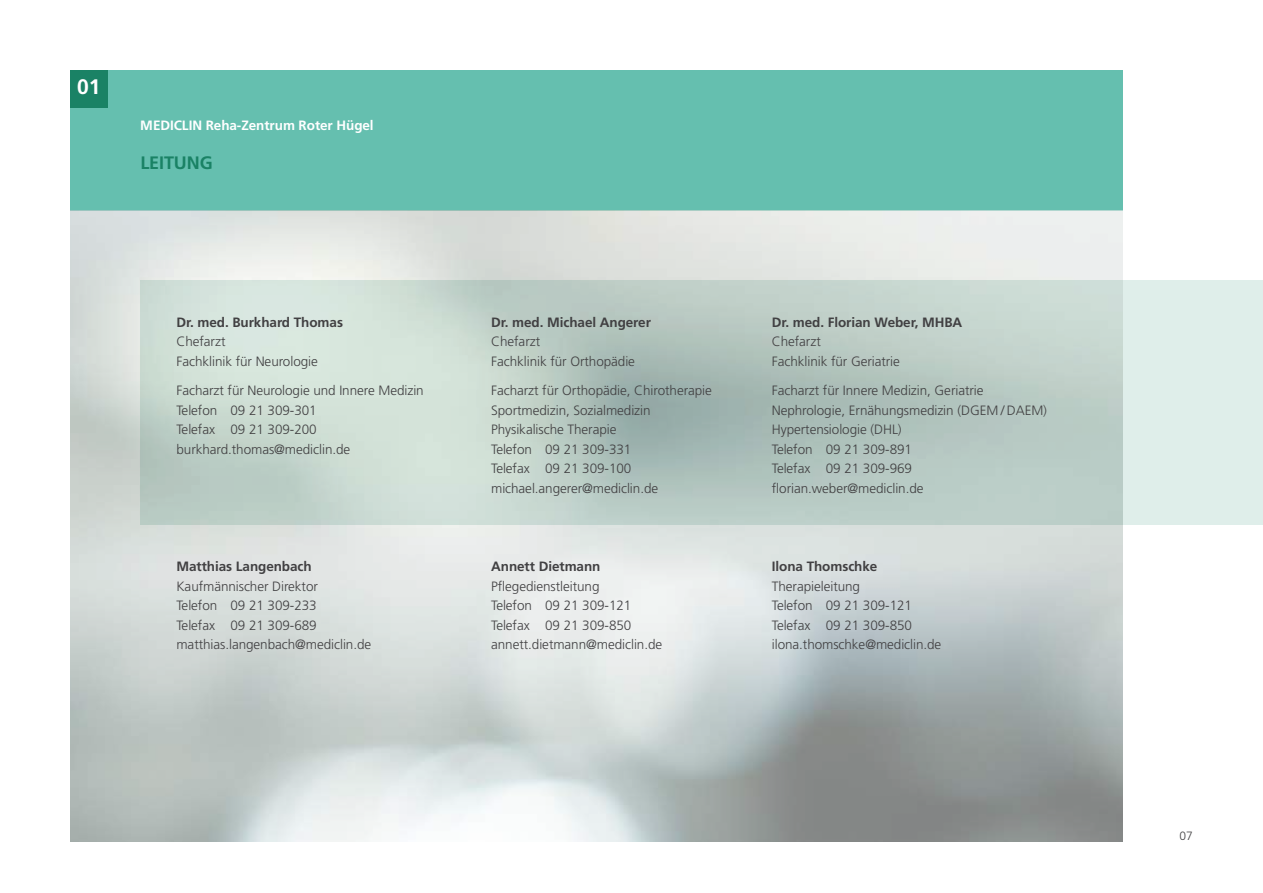
<style>
.page{position:relative;width:1263px;height:893px;background:#fff}
.page>*{position:absolute;margin:0;border:0;box-sizing:border-box;transform-origin:0 0}
.t1{font:700 21px "Frutiger LT";color:#fff}
.t2{font:700 18px "Frutiger LT";letter-spacing:-.005em;color:#1a8265}
.t3{font:300 13.5px/19.5px "Frutiger LT";letter-spacing:-.005em;color:#414042}
.t4{font:700 13.5px "Frutiger LT";letter-spacing:-.005em;color:#414042}
.t5{font:700 13.5px "Frutiger LT";letter-spacing:-.005em;color:#fff}
.t6{font:300 12px "Frutiger LT";color:#414042}
</style>
<div class="page">
<div style="left:70px;top:70px;width:1053px;height:140px;background:#65bfaf"></div>
<div style="left:70px;top:70px;width:37px;height:37px;background:#1a8265"></div>
<svg style="left:140px;top:281px;width:1123px;height:244px;background:#c3d3cc"></svg>
<h1 class="t1" style="left:77px;top:74px;width:25px">01</h1>
<p class="t5" style="left:140px;top:118px;width:235px">MediClin Reha-Zentrum Roter Hügel</p>
<h2 class="t2" style="left:140px;top:153px;width:72px">Leitung</h2>
<p class="t4" style="left:176px;top:314px;width:168px">Dr. med. Burkhard Thomas</p>
<p class="t3" style="left:176px;top:332px;width:143px">Chefarzt<br>Fachklinik für Neurologie</p>
<p class="t3" style="left:176px;top:381px;width:249px">Facharzt für Neurologie und Innere Medizin<br>Telefon 09 21 309-301<br>Telefax 09 21 309-200 burkhard.thomas@mediclin.de</p>
<p class="t4" style="left:176px;top:559px;width:137px">Matthias Langenbach</p>
<p class="t3" style="left:176px;top:577px;width:196px">Kaufmännischer Direktor<br>Telefon 09 21 309-233<br>Telefax 09 21 309-689 matthias.langenbach@mediclin.de</p>
<p class="t4" style="left:491px;top:314px;width:161px">Dr. med. Michael Angerer</p>
<p class="t3" style="left:491px;top:332px;width:145px">Chefarzt<br>Fachklinik für Orthopädie</p>
<p class="t3" style="left:491px;top:381px;width:222px">Facharzt für Orthopädie, Chirotherapie<br>Sportmedizin, Sozialmedizin<br>Physikalische Therapie<br>Telefon 09 21 309-331<br>Telefax 09 21 309-100 michael.angerer@mediclin.de</p>
<p class="t4" style="left:491px;top:559px;width:111px">Annett Dietmann</p>
<p class="t3" style="left:491px;top:577px;width:173px">Pflegedienstleitung<br>Telefon 09 21 309-121<br>Telefax 09 21 309-850 annett.dietmann@mediclin.de</p>
<p class="t4" style="left:772px;top:314px;width:192px">Dr. med. Florian Weber, MHBA</p>
<p class="t3" style="left:772px;top:332px;width:130px">Chefarzt<br>Fachklinik für Geriatrie</p>
<p class="t3" style="left:772px;top:381px;width:277px">Facharzt für Innere Medizin, Geriatrie<br>Nephrologie, Ernähungsmedizin (DGEM / DAEM)<br>Hypertensiologie (DHL)<br>Telefon 09 21 309-891<br>Telefax 09 21 309-969 florian.weber@mediclin.de</p>
<p class="t4" style="left:772px;top:559px;width:107px">Ilona Thomschke</p>
<p class="t3" style="left:772px;top:577px;width:171px">Therapieleitung<br>Telefon 09 21 309-121<br>Telefax 09 21 309-850 ilona.thomschke@mediclin.de</p>
<p class="t6" style="left:1179px;top:829px;width:15px">07</p>
</div>
